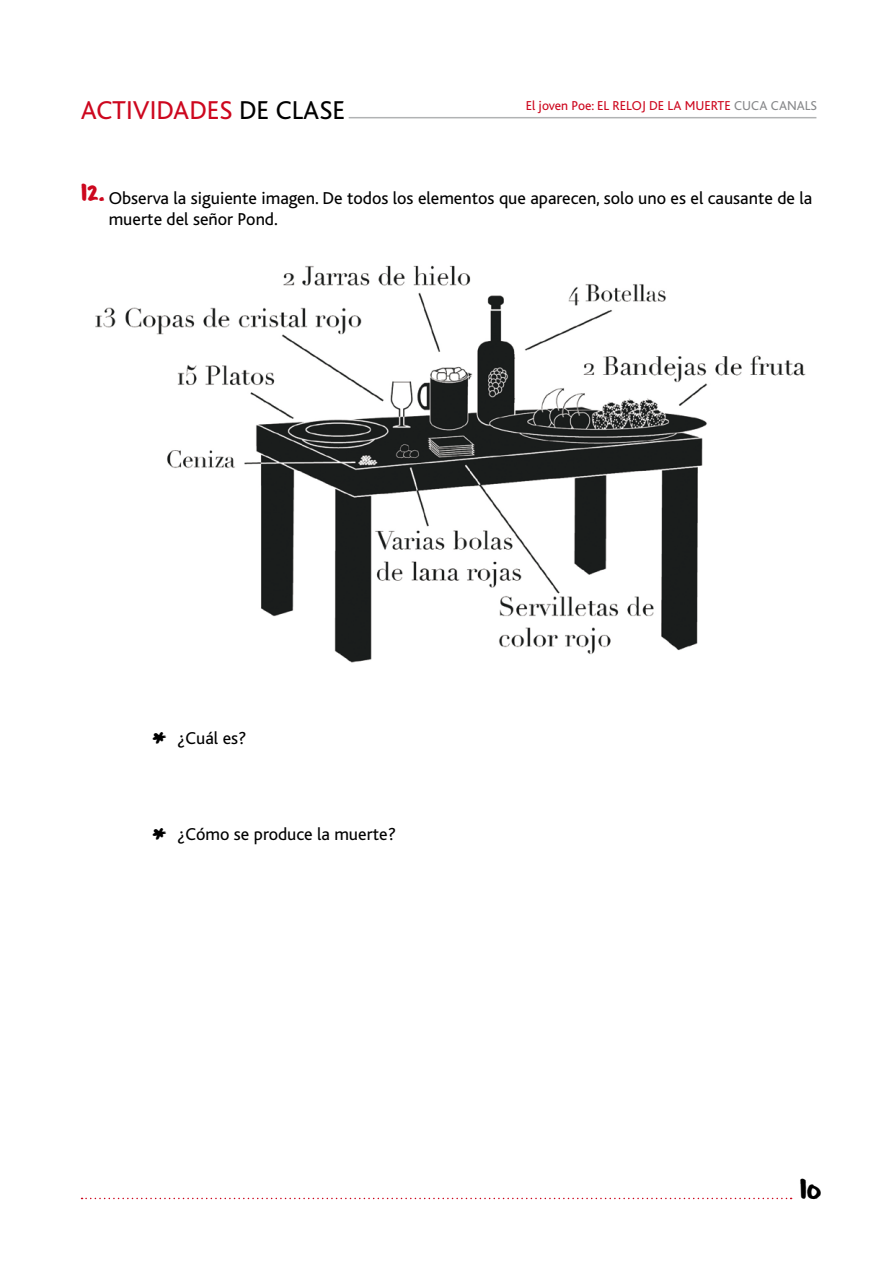
<style>
.page{position:relative;width:893px;height:1263px;background:#fff}
.page>*{position:absolute;margin:0;border:0;box-sizing:border-box;transform-origin:0 0}
.t1{font:27px "Bliss";color:#cd071e}
.t2{font:21px "From Where You Are";color:#000}
.t3{font:18px/21px "Bliss";color:#000}
.t4{font:18px "From Where You Are";color:#cd071e}
.t5{font:13.5px "Bliss";color:#cd071e}
.s1{color:#000}
.s2{color:#87888a}
.s3{font-family:"From Where You Are"}
</style>
<div class="page">
<img style="left:95px;top:265px;width:711px;height:398px">
<hr style="left:349px;top:117px;width:467px;height:1px;background:#b1b3b4">
<svg style="left:82px;top:1198px;width:710px;height:1px"></svg>
<p class="t1" style="left:81px;top:96px;width:266px">ACTIVIDADES <span class="s1">DE CLASE</span></p>
<p class="t5" style="left:526px;top:99px;width:293px">El joven Poe: EL RELOJ DE LA MUERTE <span class="s2">CUCA CANALS</span></p>
<p class="t4" style="left:81px;top:184px;width:25px">12.</p>
<p class="t3" style="left:109px;top:188px;width:705px">Observa la siguiente imagen. De todos los elementos que aparecen, solo uno es el causante de la muerte del señor Pond.</p>
<p class="t3" style="left:152px;top:728px;width:96px"><span class="s3">*</span> ¿Cuál es?</p>
<p class="t3" style="left:152px;top:824px;width:245px"><span class="s3">*</span> ¿Cómo se produce la muerte?</p>
<p class="t2" style="left:799px;top:1180px;width:23px">10</p>
</div>
